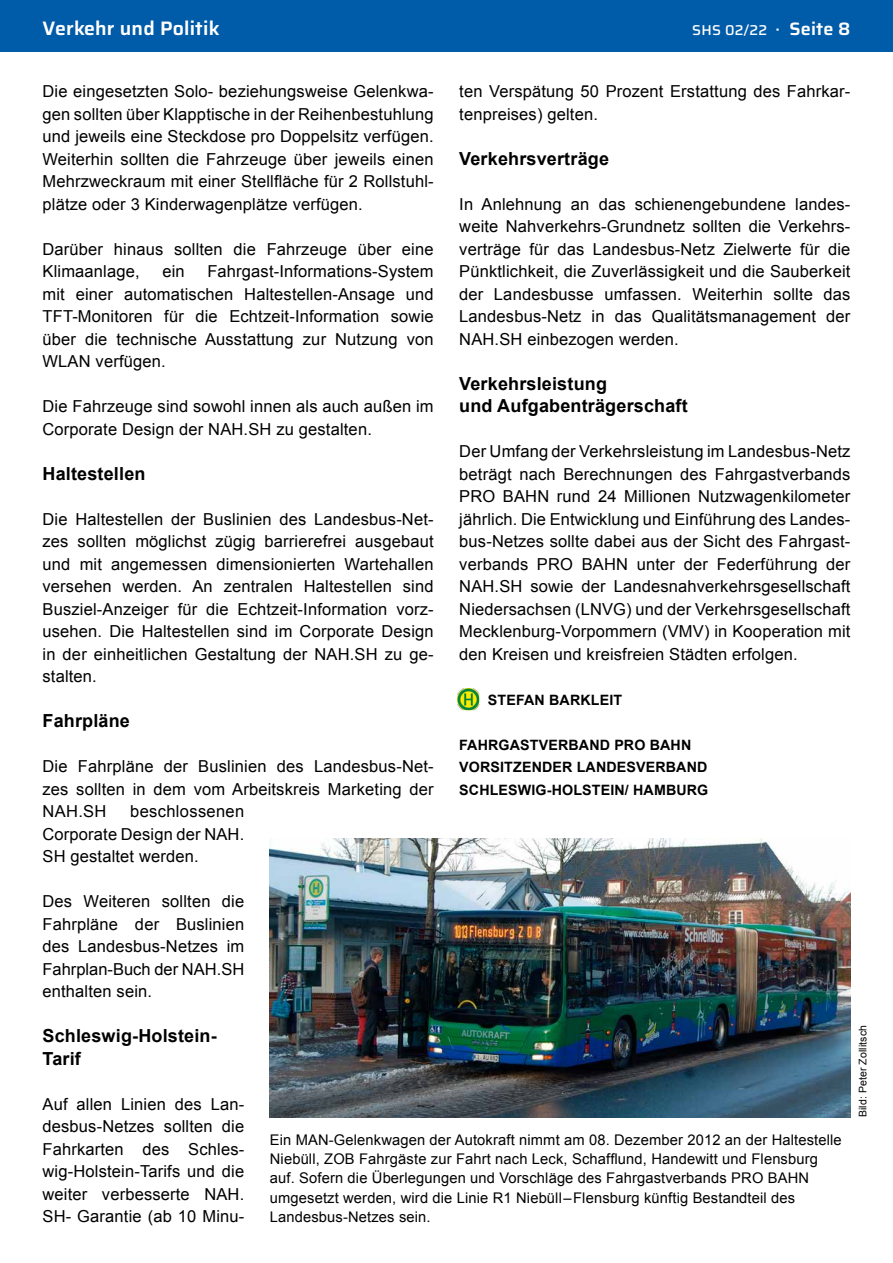
<style>
.page{position:relative;width:893px;height:1263px;background:#fff}
.page>*{position:absolute;margin:0;border:0;box-sizing:border-box;transform-origin:0 0}
.t1{font:600 19.5px "Saira";letter-spacing:.01em;color:#fff}
.t2{font:700 18px/22.5px "Arial";letter-spacing:.01em;color:#000}
.t3{font:16.5px/22.5px "Arial";letter-spacing:.01em;color:#000;text-align:justify}
.t4{font:14.7px/19.2px "Arial";letter-spacing:.01em;color:#000}
.t5{font:700 14.25px/22.5px "Arial";letter-spacing:.01em;color:#000}
.t6{font:500 14.25px "Saira";letter-spacing:.02em;color:#fff}
.t7{font:10.5px "Arial";letter-spacing:.01em;color:#000}
.s1{font-size:18px}
.s2{font-weight:600;font-size:18px}
</style>
<div class="page">
<img style="left:457px;top:688px;width:22px;height:22px">
<img style="left:270px;top:838px;width:580px;height:279px">
<div style="left:0;top:0;width:893px;height:51px;background:#005ba9"></div>
<p class="t1" style="left:43px;top:12px;width:179px">Verkehr und Politik</p>
<p class="t6" style="left:692px;top:18px;width:160px">SHS 02/22 <span class="s1">·</span> <span class="s2">Seite 8</span></p>
<p class="t3" style="left:43px;top:80px;width:393px">Die eingesetzten Solo- beziehungsweise Gelenkwa&shy;gen sollten über Klapptische in der Reihenbestuhlung und jeweils eine Steckdose pro Doppelsitz verfügen.<br>Weiterhin sollten die Fahrzeuge über jeweils einen Mehrzweckraum mit einer Stellfläche für 2 Rollstuhl&shy;plätze oder 3 Kinderwagenplätze verfügen.</p>
<p class="t3" style="left:43px;top:238px;width:393px">Darüber hinaus sollten die Fahrzeuge über eine<br>Klimaanlage,</p>
<p class="t3" style="left:459px;top:80px;width:393px">ten Verspätung 50 Prozent Erstattung des Fahrkar&shy;tenpreises) gelten.</p>
<p class="t2" style="left:459px;top:148px;width:151px">Verkehrsverträge</p>
<p class="t3" style="left:459px;top:193px;width:393px">In Anlehnung an das schienengebundene landes&shy;weite Nahverkehrs-Grundnetz sollten die Verkehrs&shy;verträge für das Landesbus-Netz Zielwerte für die Pünktlichkeit, die Zuverlässigkeit und die Sauberkeit der Landesbusse umfassen. Weiterhin sollte das Landesbus-Netz in das Qualitätsmanagement der NAH.SH einbezogen werden.</p>
<p class="t2" style="left:459px;top:373px;width:230px">Verkehrsleistung<br>und Aufgabenträgerschaft</p>
<p class="t3" style="left:459px;top:440px;width:393px">Der Umfang der Verkehrsleistung im Landesbus-Netz beträgt nach Berechnungen des Fahrgastverbands PRO BAHN rund 24 Millionen Nutzwagenkilometer jährlich. Die Entwicklung und Einführung des Landes&shy;bus-Netzes sollte dabei aus der Sicht des Fahrgast&shy;verbands PRO BAHN unter der Federführung der NAH.SH sowie der Landesnahverkehrsgesellschaft Niedersachsen (LNVG) und der Verkehrsgesellschaft Mecklenburg-Vorpommern (VMV) in Kooperation mit den Kreisen und kreisfreien Städten erfolgen.</p>
<p class="t5" style="left:488px;top:689px;width:136px">STEFAN BARKLEIT</p>
<p class="t5" style="left:459px;top:734px;width:251px">FAHRGASTVERBAND PRO BAHN<br>VORSITZENDER LANDESVERBAND<br>SCHLESWIG-HOLSTEIN/ HAMBURG</p>
<p class="t3" style="left:43px;top:260px;width:393px;text-indent:165px">Fahrgast-Informations-System mit einer automatischen Haltestellen-Ansage und TFT-Monitoren für die Echtzeit-Information sowie über die technische Ausstattung zur Nutzung von WLAN verfügen.</p>
<p class="t3" style="left:43px;top:395px;width:393px">Die Fahrzeuge sind sowohl innen als auch außen im<br>Corporate Design der NAH.SH zu gestalten.</p>
<p class="t2" style="left:43px;top:463px;width:105px">Haltestellen</p>
<p class="t3" style="left:43px;top:508px;width:393px">Die Haltestellen der Buslinien des Landesbus-Net&shy;zes sollten möglichst zügig barrierefrei ausgebaut und mit angemessen dimensionierten Wartehallen versehen werden. An zentralen Haltestellen sind Busziel-Anzeiger für die Echtzeit-Information vorz&shy;usehen. Die Haltestellen sind im Corporate Design in der einheitlichen Gestaltung der NAH.SH zu ge&shy;stalten.</p>
<p class="t2" style="left:43px;top:710px;width:89px">Fahrpläne</p>
<p class="t3" style="left:43px;top:755px;width:393px">Die Fahrpläne der Buslinien des Landesbus-Net&shy;zes sollten in dem vom Arbeitskreis Marketing der NAH.SH</p>
<p class="t3" style="left:162px;top:260px;width:24px">ein</p>
<p class="t3" style="left:43px;top:800px;width:203px;text-indent:88px">beschlossenen Corporate Design der NAH.<br>SH gestaltet werden.</p>
<p class="t3" style="left:43px;top:890px;width:203px">Des Weiteren sollten die Fahrpläne der Buslinien des Landesbus-Netzes im Fahrplan-Buch der NAH.SH enthalten sein.</p>
<p class="t2" style="left:43px;top:1025px;width:176px">Schleswig-Holstein-<br>Tarif</p>
<p class="t3" style="left:43px;top:1093px;width:203px">Auf allen Linien des Lan&shy;desbus-Netzes sollten die Fahrkarten des Schles&shy;wig-Holstein-Tarifs und die weiter verbesserte NAH.<br>SH- Garantie (ab 10 Minu-</p>
<p class="t4" style="left:270px;top:1130px;width:573px">Ein MAN-Gelenkwagen der Autokraft nimmt am 08. Dezember 2012 an der Haltestelle Niebüll, ZOB Fahrgäste zur Fahrt nach Leck, Schafflund, Handewitt und Flensburg auf. Sofern die Überlegungen und Vorschläge des Fahrgastverbands PRO BAHN umgesetzt werden, wird die Linie R1 Niebüll – Flensburg künftig Bestandteil des Landesbus-Netzes sein.</p>
<p class="t7" style="left:856px;top:1117px;width:93px;rotate:-90deg">Bild: Peter Zollitsch</p>
</div>
